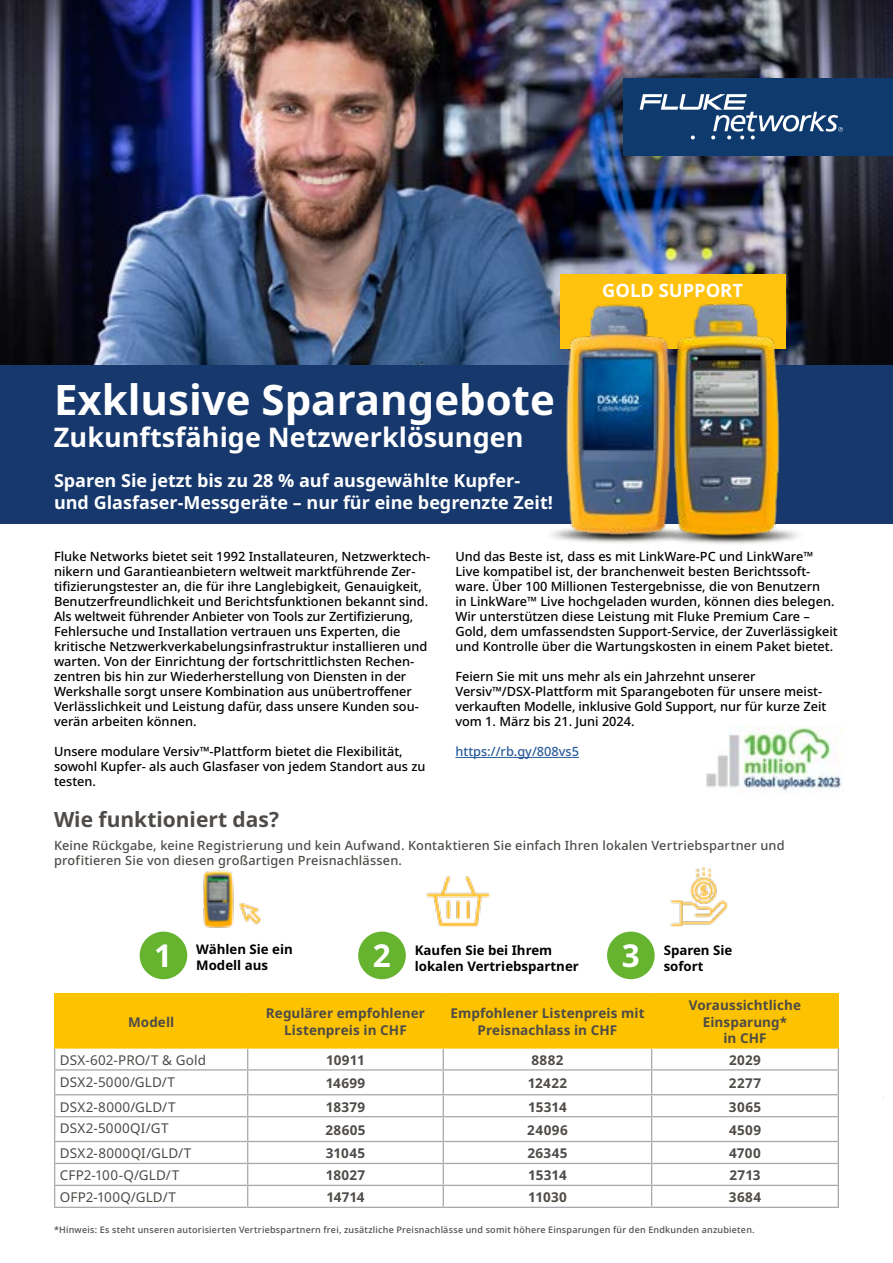
<style>
.page{position:relative;width:893px;height:1263px;background:#fff}
.page>*{position:absolute;margin:0;border:0;box-sizing:border-box;transform-origin:0 0}
.t1{font:700 42px "Noto Sans";color:#fff}
.t2{font:700 31.5px "Noto Sans";color:#fff}
.t3{font:700 27px "Noto Sans";color:#fff}
.t4{font:700 21px "Noto Sans";color:#4e4b48}
.t5{font:700 18.3px "Noto Sans";color:#fff}
.t6{font:700 18px/22.5px "Noto Sans";color:#fff}
.t7{font:700 13.5px/16.2px "Noto Sans";letter-spacing:.005em;color:#4e4b48;text-align:center}
.t8{font:13.5px "Noto Sans";letter-spacing:.01em;color:#4e4b48}
.t9{font:700 13.2px/15.9px "Noto Sans";color:#000}
.t10{font:500 12.75px/15px "Noto Sans";color:#000}
.t11{font:500 12.75px/15px "Noto Sans";letter-spacing:.015em;color:#4e4b48}
.t12{font:500 12.75px "Noto Sans";color:#275b9b}
.t13{font:500 9px "Noto Sans";letter-spacing:.025em;color:#4e4b48}
</style>
<div class="page">
<img style="left:706px;top:727px;width:137px;height:66px">
<img style="left:0;top:0;width:893px;height:365px">
<div style="left:0;top:365px;width:893px;height:159px;background:#17386c"></div>
<img style="left:203px;top:870px;width:58px;height:58px">
<div style="left:140px;top:931px;width:47px;height:48px;background:#65b32e;border-radius:50%"></div>
<div style="left:624px;top:78px;width:269px;height:78px;background:#0f3a6e"></div>
<svg style="left:640px;top:94px;width:203px;height:46px"></svg>
<img style="left:426px;top:876px;width:66px;height:51px">
<div style="left:358px;top:931px;width:48px;height:48px;background:#65b32e;border-radius:50%"></div>
<img style="left:670px;top:867px;width:58px;height:60px">
<div style="left:607px;top:931px;width:48px;height:48px;background:#65b32e;border-radius:50%"></div>
<div style="left:560px;top:274px;width:225px;height:74px;background:#ffc20e"></div>
<img style="left:562px;top:304px;width:92px;height:240px">
<img style="left:654px;top:286px;width:145px;height:258px">
<hr style="left:455px;top:757px;width:124px;height:1px;background:#275b9b">
<svg style="left:54px;top:994px;width:785px;height:213px"></svg>
<hr style="left:54px;top:1207px;width:194px;height:1px;background:#a7a9ac">
<hr style="left:248px;top:1207px;width:195px;height:1px;background:#a7a9ac">
<hr style="left:443px;top:1207px;width:209px;height:1px;background:#a7a9ac">
<hr style="left:652px;top:1207px;width:187px;height:1px;background:#a7a9ac">
<hr style="left:54px;top:993px;width:194px;height:1px;background:#fdc300">
<hr style="left:54px;top:994px;width:1px;height:53px;background:#fdc300">
<hr style="left:248px;top:993px;width:195px;height:1px;background:#fdc300">
<hr style="left:247px;top:994px;width:1px;height:53px;background:#fdc300">
<hr style="left:443px;top:993px;width:209px;height:1px;background:#fdc300">
<hr style="left:443px;top:994px;width:1px;height:53px;background:#fdc300">
<hr style="left:652px;top:993px;width:187px;height:1px;background:#fdc300">
<hr style="left:651px;top:994px;width:1px;height:53px;background:#fdc300">
<hr style="left:838px;top:994px;width:1px;height:53px;background:#fdc300">
<hr style="left:54px;top:1047px;width:194px;height:1px;background:#fdc300">
<hr style="left:248px;top:1047px;width:195px;height:1px;background:#fdc300">
<hr style="left:443px;top:1047px;width:209px;height:1px;background:#fdc300">
<hr style="left:652px;top:1047px;width:187px;height:1px;background:#fdc300">
<h1 class="t1" style="left:54px;top:375px;width:502px">Exklusive Sparangebote</h1>
<h3 class="t3" style="left:54px;top:422px;width:471px">Zukunftsfähige Netzwerklösungen</h3>
<h3 class="t6" style="left:54px;top:469px;width:501px">Sparen Sie jetzt bis zu 28 % auf ausgewählte Kupfer&shy;und Glasfaser-Messgeräte – nur für eine begrenzte Zeit!</h3>
<h3 class="t5" style="left:602px;top:280px;width:142px">GOLD SUPPORT</h3>
<p class="t10" style="left:54px;top:549px;width:378px">Fluke Networks bietet seit 1992 Installateuren, Netzwerktech&shy;nikern und Garantieanbietern weltweit marktführende Zer&shy;tifizierungstester an, die für ihre Langlebigkeit, Genauigkeit, Benutzerfreundlichkeit und Berichtsfunktionen bekannt sind.<br>Als weltweit führender Anbieter von Tools zur Zertifizierung, Fehlersuche und Installation vertrauen uns Experten, die kritische Netzwerkverkabelungsinfrastruktur installieren und warten. Von der Einrichtung der fortschrittlichsten Rechen&shy;zentren bis hin zur Wiederherstellung von Diensten in der Werkshalle sorgt unsere Kombination aus unübertroffener Verlässlichkeit und Leistung dafür, dass unsere Kunden sou&shy;verän arbeiten können.</p>
<p class="t10" style="left:54px;top:744px;width:373px">Unsere modulare Versiv™-Plattform bietet die Flexibilität, sowohl Kupfer- als auch Glasfaser von jedem Standort aus zu testen.</p>
<h3 class="t4" style="left:54px;top:808px;width:226px">Wie funktioniert das?</h3>
<p class="t10" style="left:455px;top:549px;width:384px">Und das Beste ist, dass es mit LinkWare-PC und LinkWare™ Live kompatibel ist, der branchenweit besten Berichtssoft&shy;ware. Über 100 Millionen Testergebnisse, die von Benutzern<br>in LinkWare™ Live hochgeladen wurden, können dies belegen.<br>Wir unterstützen diese Leistung mit Fluke Premium Care – Gold, dem umfassendsten Support-Service, der Zuverlässigkeit und Kontrolle über die Wartungskosten in einem Paket bietet.</p>
<p class="t10" style="left:455px;top:669px;width:372px">Feiern Sie mit uns mehr als ein Jahrzehnt unserer Versiv™/DSX-Plattform mit Sparangeboten für unsere meist&shy;verkauften Modelle, inklusive Gold Support, nur für kurze Zeit vom 1. März bis 21. Juni 2024.</p>
<p class="t12" style="left:455px;top:744px;width:125px">https://rb.gy/808vs5</p>
<p class="t11" style="left:54px;top:838px;width:732px">Keine Rückgabe, keine Registrierung und kein Aufwand. Kontaktieren Sie einfach Ihren lokalen Vertriebspartner und profitieren Sie von diesen großartigen Preisnachlässen.</p>
<h2 class="t2" style="left:154px;top:938px;width:20px">1</h2>
<p class="t9" style="left:196px;top:941px;width:98px">Wählen Sie ein<br>Modell aus</p>
<h2 class="t2" style="left:373px;top:938px;width:20px">2</h2>
<p class="t9" style="left:415px;top:943px;width:166px">Kaufen Sie bei Ihrem lokalen Vertriebspartner</p>
<h2 class="t2" style="left:622px;top:938px;width:20px">3<sup>3</sup></h2>
<p class="t9" style="left:664px;top:943px;width:70px">Sparen Sie sofort</p>
<p class="t7" style="left:128px;top:1014px;width:48px">Modell</p>
<p class="t7" style="left:266px;top:1006px;width:161px">Regulärer empfohlener<br>Listenpreis in CHF</p>
<p class="t7" style="left:450px;top:1006px;width:196px">Empfohlener Listenpreis mit<br>Preisnachlass in CHF</p>
<p class="t7" style="left:689px;top:997px;width:114px">Voraussichtliche<br>Einsparung*<br>in CHF</p>
<p class="t8" style="left:60px;top:1052px;width:148px">DSX-602-PRO/T &amp; Gold</p>
<p class="t7" style="left:326px;top:1052px;width:40px">10911</p>
<p class="t7" style="left:531px;top:1052px;width:34px">8882</p>
<p class="t7" style="left:729px;top:1052px;width:33px">2029</p>
<p class="t8" style="left:60px;top:1074px;width:117px">DSX2-5000/GLD/T</p>
<p class="t7" style="left:326px;top:1075px;width:41px">14699</p>
<p class="t7" style="left:528px;top:1075px;width:41px">12422</p>
<p class="t7" style="left:729px;top:1075px;width:34px">2277</p>
<p class="t8" style="left:60px;top:1099px;width:117px">DSX2-8000/GLD/T</p>
<p class="t7" style="left:326px;top:1099px;width:41px">18379</p>
<p class="t7" style="left:528px;top:1099px;width:40px">15314</p>
<p class="t7" style="left:729px;top:1099px;width:34px">3065</p>
<p class="t8" style="left:60px;top:1121px;width:110px">DSX2-5000QI/GT</p>
<p class="t7" style="left:325px;top:1122px;width:42px">28605</p>
<p class="t7" style="left:527px;top:1122px;width:42px">24096</p>
<p class="t7" style="left:729px;top:1122px;width:34px">4509</p>
<p class="t8" style="left:60px;top:1146px;width:133px">DSX2-8000QI/GLD/T</p>
<p class="t7" style="left:326px;top:1145px;width:41px">31045</p>
<p class="t7" style="left:527px;top:1145px;width:42px">26345</p>
<p class="t7" style="left:729px;top:1145px;width:33px">4700</p>
<p class="t8" style="left:60px;top:1168px;width:121px">CFP2-100-Q/GLD/T</p>
<p class="t7" style="left:326px;top:1167px;width:41px">18027</p>
<p class="t7" style="left:528px;top:1167px;width:40px">15314</p>
<p class="t7" style="left:729px;top:1167px;width:33px">2713</p>
<p class="t8" style="left:60px;top:1189px;width:118px">OFP2-100Q/GLD/T</p>
<p class="t7" style="left:326px;top:1189px;width:40px">14714</p>
<p class="t7" style="left:528px;top:1189px;width:40px">11030</p>
<p class="t7" style="left:729px;top:1189px;width:34px">3684</p>
<p class="t13" style="left:54px;top:1225px;width:702px">*Hinweis: Es steht unseren autorisierten Vertriebspartnern frei, zusätzliche Preisnachlässe und somit höhere Einsparungen für den Endkunden anzubieten.</p>
</div>
